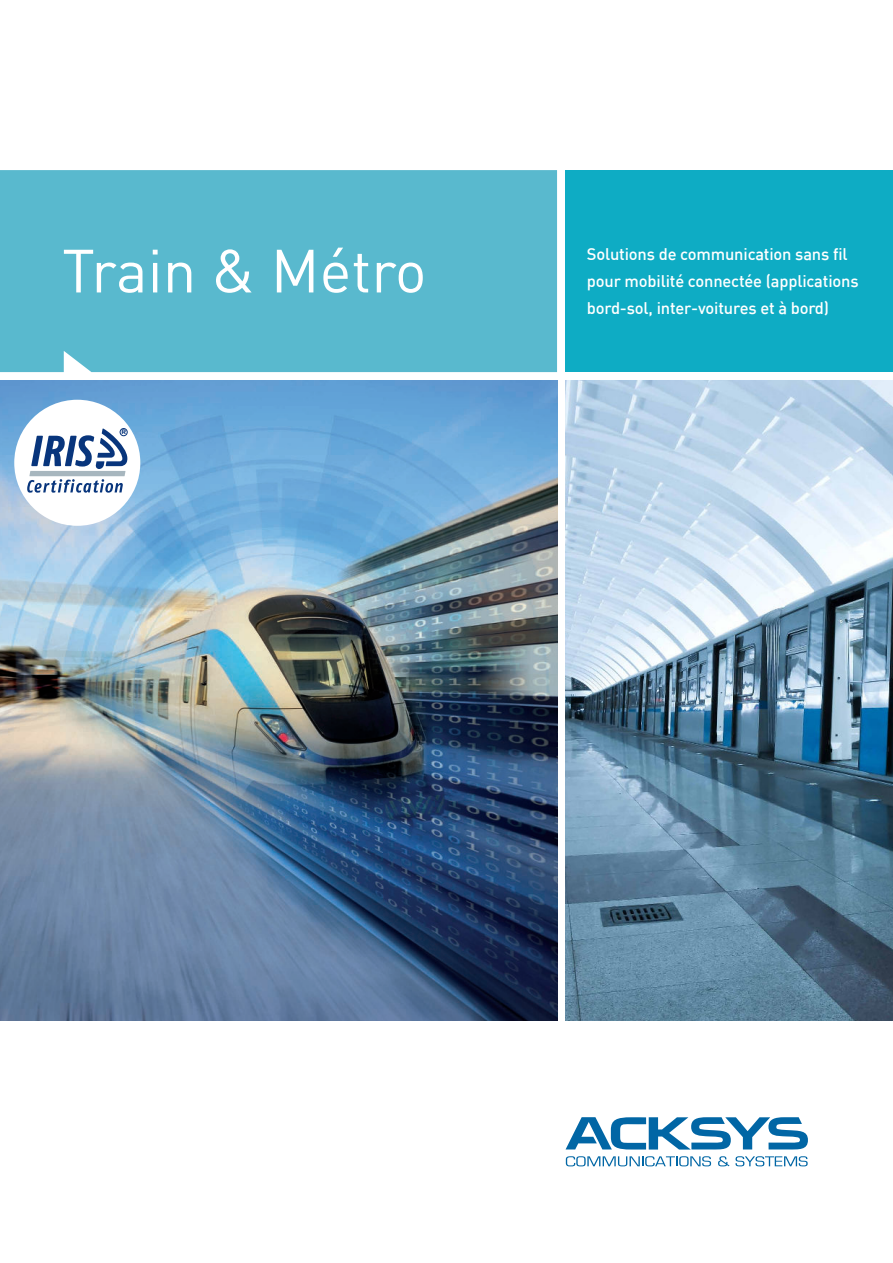
<style>
.page{position:relative;width:893px;height:1263px;background:#fff}
.page>*{position:absolute;margin:0;border:0;box-sizing:border-box;transform-origin:0 0}
.t1{font:60px "DIN Pro";color:#fff}
.t2{font:500 16.5px/27px "DIN";letter-spacing:-.01em;color:#fff}
.t3{font:700 6.6px "Gotham";color:#08357c}
</style>
<div class="page">
<div style="left:0;top:170px;width:557px;height:202px;background:#59b9ce"></div>
<div style="left:566px;top:170px;width:327px;height:202px;background:#0eacc4"></div>
<img style="left:566px;top:381px;width:327px;height:639px">
<svg style="left:566px;top:1117px;width:242px;height:33px"></svg>
<svg style="left:566px;top:1156px;width:145px;height:10px"></svg>
<svg style="left:718px;top:1156px;width:11px;height:10px"></svg>
<svg style="left:735px;top:1156px;width:73px;height:10px"></svg>
<img style="left:0;top:381px;width:557px;height:639px">
<div style="left:14px;top:400px;width:126px;height:126px;background:#fff;border-radius:50%"></div>
<svg style="left:27px;top:428px;width:101px;height:65px"></svg>
<div style="left:120px;top:428px;width:7px;height:8px;border:1px solid #08357c;border-radius:50%"></div>
<h1 class="t1" style="left:62px;top:237px;width:366px">Train &amp; Métro</h1>
<p class="t2" style="left:587px;top:240px;width:273px">Solutions de communication sans fil pour mobilité connectée (applications bord-sol, inter-voitures et à bord)</p>
<p class="t3" style="left:121px;top:429px;width:6px">R</p>
</div>
